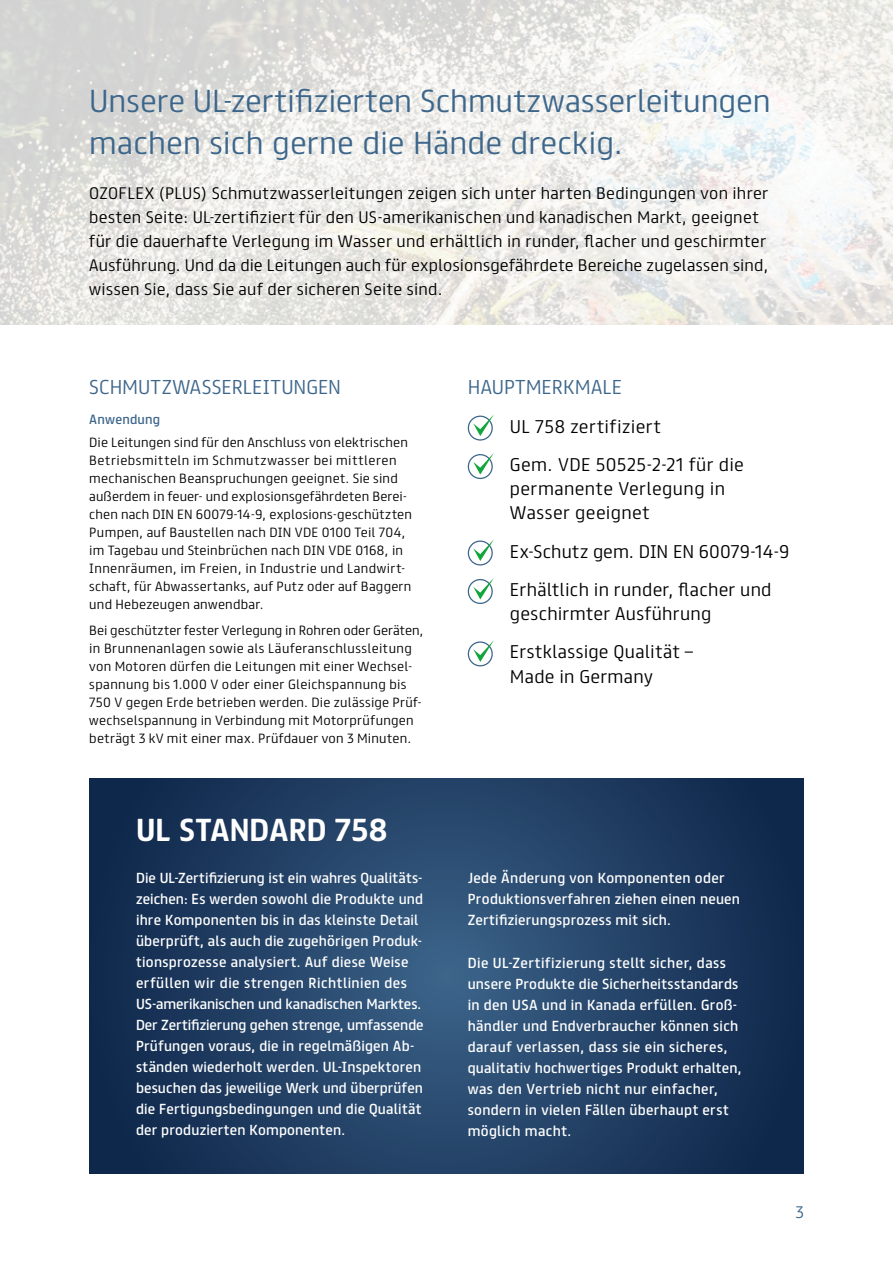
<style>
.page{position:relative;width:893px;height:1263px;background:#fff}
.page>*{position:absolute;margin:0;border:0;box-sizing:border-box;transform-origin:0 0}
.t1{font:300 28.5px/42px "FS Truman";letter-spacing:.005em;color:#3d668b}
.t2{font:700 28.5px "FS Truman";color:#fff}
.t3{font:300 18px "FS Truman";letter-spacing:.01em;color:#3d668b}
.t4{font:300 16.5px/24px "FS Truman";letter-spacing:.02em;color:#000}
.t5{font:300 15px/24px "FS Truman";letter-spacing:.02em;color:#000}
.t6{font:300 15px "FS Truman";color:#3d668b}
.t7{font:13.05px/21px "FS Truman";letter-spacing:.02em;color:#fff}
.t8{font:300 12px/18px "FS Truman";letter-spacing:.025em;color:#000}
.t9{font:12px "FS Truman";letter-spacing:.02em;color:#3d668b}
</style>
<div class="page">
<img style="left:0;top:0;width:893px;height:324px">
<svg style="left:89px;top:778px;width:715px;height:396px;background:#203e63"></svg>
<div style="left:468px;top:416px;width:25px;height:25px;border:1px solid #3d668b;border-radius:50%"></div>
<svg style="left:473px;top:414px;width:21px;height:22px"></svg>
<div style="left:468px;top:454px;width:25px;height:25px;border:1px solid #3d668b;border-radius:50%"></div>
<svg style="left:473px;top:453px;width:21px;height:21px"></svg>
<div style="left:468px;top:540px;width:25px;height:25px;border:1px solid #3d668b;border-radius:50%"></div>
<svg style="left:473px;top:539px;width:21px;height:22px"></svg>
<div style="left:468px;top:579px;width:25px;height:25px;border:1px solid #3d668b;border-radius:50%"></div>
<svg style="left:473px;top:578px;width:21px;height:21px"></svg>
<div style="left:468px;top:641px;width:25px;height:25px;border:1px solid #3d668b;border-radius:50%"></div>
<svg style="left:473px;top:640px;width:21px;height:22px"></svg>
<h1 class="t1" style="left:89px;top:77px;width:683px">Unsere UL-zertifizierten Schmutzwasserleitungen machen sich gerne die Hände dreckig.</h1>
<p class="t5" style="left:89px;top:180px;width:681px">OZOFLEX (PLUS) Schmutzwasserleitungen zeigen sich unter harten Bedingungen von ihrer besten Seite: UL-zertifiziert für den US-amerikanischen und kanadischen Markt, geeignet für die dauerhafte Verlegung im Wasser und erhältlich in runder, flacher und geschirmter Ausführung. Und da die Leitungen auch für explosionsgefährdete Bereiche zugelassen sind, wissen Sie, dass Sie auf der sicheren Seite sind.</p>
<h2 class="t3" style="left:89px;top:371px;width:253px">SCHMUTZWASSERLEITUNGEN</h2>
<p class="t9" style="left:89px;top:409px;width:72px">Anwendung</p>
<p class="t8" style="left:89px;top:432px;width:324px">Die Leitungen sind für den Anschluss von elektrischen Betriebsmitteln im Schmutzwasser bei mittleren mechanischen Beanspruchungen geeignet. Sie sind außerdem in feuer- und explosionsgefährdeten Berei&shy;chen nach DIN EN 60079-14-9, explosions-geschützten Pumpen, auf Baustellen nach DIN VDE 0100 Teil 704, im Tagebau und Steinbrüchen nach DIN VDE 0168, in Innenräumen, im Freien, in Industrie und Landwirt&shy;schaft, für Abwassertanks, auf Putz oder auf Baggern und Hebezeugen anwendbar.</p>
<p class="t8" style="left:89px;top:620px;width:336px">Bei geschützter fester Verlegung in Rohren oder Geräten, in Brunnenanlagen sowie als Läuferanschlussleitung von Motoren dürfen die Leitungen mit einer Wechsel&shy;spannung bis 1.000 V oder einer Gleichspannung bis 750 V gegen Erde betrieben werden. Die zulässige Prüf&shy;wechselspannung in Verbindung mit Motorprüfungen beträgt 3 kV mit einer max. Prüfdauer von 3 Minuten.</p>
<h2 class="t3" style="left:468px;top:371px;width:156px">HAUPTMERKMALE</h2>
<p class="t4" style="left:510px;top:413px;width:152px">UL 758 zertifiziert</p>
<p class="t4" style="left:510px;top:451px;width:235px">Gem. VDE 50525-2-21 für die permanente Verlegung in<br>Wasser geeignet</p>
<p class="t4" style="left:510px;top:538px;width:281px">Ex-Schutz gem. DIN EN 60079-14-9</p>
<p class="t4" style="left:510px;top:576px;width:263px">Erhältlich in runder, flacher und geschirmter Ausführung</p>
<p class="t4" style="left:510px;top:639px;width:185px">Erstklassige Qualität –<br>Made in Germany</p>
<h1 class="t2" style="left:136px;top:805px;width:253px">UL STANDARD 758</h1>
<p class="t7" style="left:136px;top:866px;width:289px">Die UL-Zertifizierung ist ein wahres Qualitäts&shy;zeichen: Es werden sowohl die Produkte und ihre Komponenten bis in das kleinste Detail überprüft, als auch die zugehörigen Produk&shy;tionsprozesse analysiert. Auf diese Weise erfüllen wir die strengen Richtlinien des US-amerikanischen und kanadischen Marktes.<br>Der Zertifizierung gehen strenge, umfassende Prüfungen voraus, die in regelmäßigen Ab&shy;ständen wiederholt werden. UL-Inspektoren besuchen das jeweilige Werk und überprüfen die Fertigungsbedingungen und die Qualität der produzierten Komponenten.</p>
<p class="t7" style="left:468px;top:866px;width:274px">Jede Änderung von Komponenten oder<br>Produktionsverfahren ziehen einen neuen<br>Zertifizierungsprozess mit sich.</p>
<p class="t7" style="left:468px;top:951px;width:275px">Die UL-Zertifizierung stellt sicher, dass unsere Produkte die Sicherheitsstandards in den USA und in Kanada erfüllen. Groß&shy;händler und Endverbraucher können sich darauf verlassen, dass sie ein sicheres, qualitativ hochwertiges Produkt erhalten, was den Vertrieb nicht nur einfacher, sondern in vielen Fällen überhaupt erst möglich macht.</p>
<p class="t6" style="left:795px;top:1199px;width:10px">3</p>
</div>
